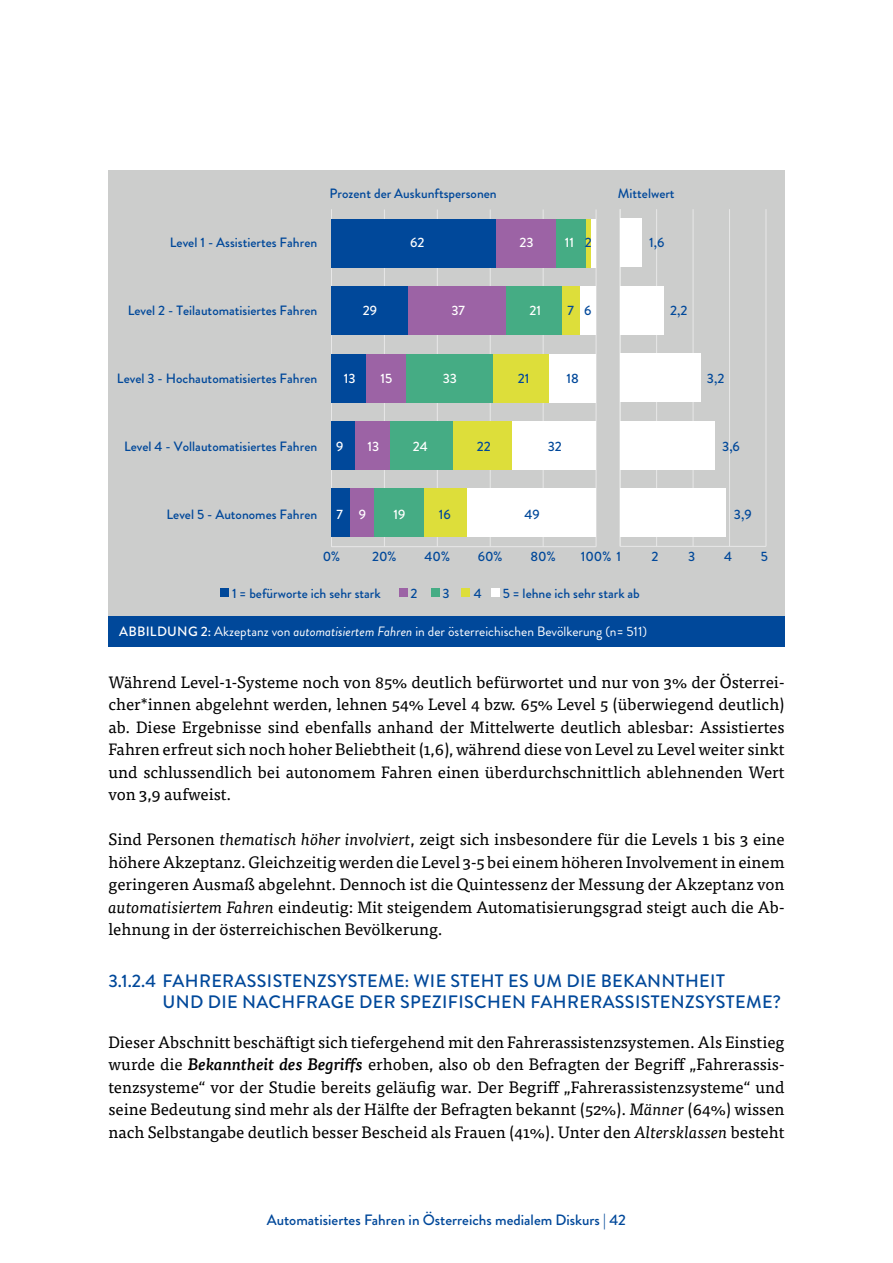
<style>
.page{position:relative;width:893px;height:1263px;background:#fff}
.page>*{position:absolute;margin:0;border:0;box-sizing:border-box;transform-origin:0 0}
.t1{font:500 18px/21px "Brandon Grotesque";letter-spacing:.02em;color:#00489a}
.t2{font:16.5px/22.5px "Tisa Pro";color:#000;text-align:justify}
.t3{font:500 15px "Brandon Grotesque";color:#00489a}
.t4{font:500 13.5px "Brandon Grotesque";color:#00489a}
.t5{font:13.5px "Brandon Grotesque";color:#fff}
.t6{font:500 13.5px "Brandon Grotesque";color:#fff}
.s1{color:#00489a}
.s2{font-weight:500}
.s3{font-style:italic}
.s4{font-weight:500;font-style:italic}
</style>
<div class="page">
<div style="left:108px;top:170px;width:676px;height:447px;background:#cccdcc"></div>
<hr style="left:331px;top:546px;width:265px;height:1px;background:#e8e8e8">
<hr style="left:384px;top:209px;width:1px;height:338px;background:#e8e8e8">
<hr style="left:437px;top:209px;width:1px;height:338px;background:#e8e8e8">
<hr style="left:490px;top:209px;width:1px;height:338px;background:#e8e8e8">
<hr style="left:543px;top:209px;width:1px;height:338px;background:#e8e8e8">
<hr style="left:596px;top:209px;width:1px;height:338px;background:#e8e8e8">
<hr style="left:331px;top:209px;width:1px;height:338px;background:#e8e8e8">
<div style="left:466px;top:489px;width:130px;height:48px;background:#fff"></div>
<div style="left:511px;top:421px;width:85px;height:49px;background:#fff"></div>
<div style="left:548px;top:354px;width:48px;height:48px;background:#fff"></div>
<div style="left:580px;top:286px;width:16px;height:49px;background:#fff"></div>
<div style="left:591px;top:219px;width:5px;height:48px;background:#fff"></div>
<div style="left:424px;top:489px;width:42px;height:48px;background:#ddde3a"></div>
<div style="left:453px;top:421px;width:58px;height:49px;background:#ddde3a"></div>
<div style="left:493px;top:354px;width:55px;height:48px;background:#ddde3a"></div>
<div style="left:562px;top:286px;width:18px;height:49px;background:#ddde3a"></div>
<div style="left:585px;top:219px;width:6px;height:48px;background:#ddde3a"></div>
<div style="left:374px;top:489px;width:50px;height:48px;background:#45ac84"></div>
<div style="left:390px;top:421px;width:63px;height:49px;background:#45ac84"></div>
<div style="left:406px;top:354px;width:87px;height:48px;background:#45ac84"></div>
<div style="left:506px;top:286px;width:56px;height:49px;background:#45ac84"></div>
<div style="left:556px;top:219px;width:29px;height:48px;background:#45ac84"></div>
<div style="left:350px;top:489px;width:24px;height:48px;background:#9c63a5"></div>
<div style="left:355px;top:421px;width:35px;height:49px;background:#9c63a5"></div>
<div style="left:366px;top:354px;width:40px;height:48px;background:#9c63a5"></div>
<div style="left:408px;top:286px;width:98px;height:49px;background:#9c63a5"></div>
<div style="left:495px;top:219px;width:61px;height:48px;background:#9c63a5"></div>
<div style="left:331px;top:489px;width:19px;height:48px;background:#00489a"></div>
<div style="left:331px;top:421px;width:24px;height:49px;background:#00489a"></div>
<div style="left:331px;top:354px;width:35px;height:48px;background:#00489a"></div>
<div style="left:331px;top:286px;width:77px;height:49px;background:#00489a"></div>
<div style="left:331px;top:219px;width:164px;height:48px;background:#00489a"></div>
<hr style="left:620px;top:546px;width:146px;height:1px;background:#e8e8e8">
<hr style="left:656px;top:209px;width:1px;height:337px;background:#e8e8e8">
<hr style="left:693px;top:209px;width:1px;height:337px;background:#e8e8e8">
<hr style="left:729px;top:209px;width:1px;height:337px;background:#e8e8e8">
<hr style="left:766px;top:209px;width:1px;height:337px;background:#e8e8e8">
<hr style="left:620px;top:209px;width:1px;height:337px;background:#e8e8e8">
<div style="left:620px;top:488px;width:106px;height:49px;background:#fff"></div>
<div style="left:620px;top:421px;width:95px;height:48px;background:#fff"></div>
<div style="left:620px;top:353px;width:80px;height:49px;background:#fff"></div>
<div style="left:620px;top:286px;width:44px;height:49px;background:#fff"></div>
<div style="left:620px;top:219px;width:22px;height:48px;background:#fff"></div>
<div style="left:220px;top:588px;width:9px;height:9px;background:#00489a"></div>
<div style="left:399px;top:588px;width:8px;height:9px;background:#9c63a5"></div>
<div style="left:431px;top:588px;width:8px;height:9px;background:#45ac84"></div>
<div style="left:461px;top:588px;width:8px;height:9px;background:#ddde3a"></div>
<div style="left:491px;top:588px;width:8px;height:9px;background:#fff"></div>
<div style="left:108px;top:616px;width:676px;height:31px;background:#00489a"></div>
<p class="t4" style="left:170px;top:233px;width:149px">Level 1 - Assistiertes Fahren</p>
<p class="t4" style="left:330px;top:184px;width:169px">Prozent der Auskunftspersonen</p>
<p class="t4" style="left:618px;top:184px;width:58px">Mittelwert</p>
<p class="t4" style="left:649px;top:233px;width:17px">1,6</p>
<p class="t6" style="left:410px;top:233px;width:16px">62</p>
<p class="t6" style="left:520px;top:233px;width:16px">23</p>
<p class="t6" style="left:565px;top:233px;width:29px">11 <span class="s1">2</span></p>
<p class="t4" style="left:128px;top:301px;width:191px">Level 2 - Teilautomatisiertes Fahren</p>
<p class="t6" style="left:363px;top:301px;width:16px">29</p>
<p class="t6" style="left:451px;top:301px;width:15px">37</p>
<p class="t6" style="left:529px;top:301px;width:13px">21</p>
<p class="t4" style="left:568px;top:301px;width:25px">7 6</p>
<p class="t4" style="left:670px;top:301px;width:19px">2,2</p>
<p class="t4" style="left:117px;top:369px;width:202px">Level 3 - Hochautomatisiertes Fahren</p>
<p class="t6" style="left:344px;top:369px;width:13px">13</p>
<p class="t6" style="left:380px;top:369px;width:13px">15</p>
<p class="t6" style="left:443px;top:369px;width:16px">33</p>
<p class="t4" style="left:518px;top:369px;width:13px">21</p>
<p class="t4" style="left:566px;top:369px;width:14px">18</p>
<p class="t4" style="left:707px;top:369px;width:19px">3,2</p>
<p class="t4" style="left:124px;top:437px;width:195px">Level 4 - Vollautomatisiertes Fahren</p>
<p class="t6" style="left:336px;top:437px;width:9px">9</p>
<p class="t6" style="left:367px;top:437px;width:13px">13</p>
<p class="t6" style="left:413px;top:437px;width:16px">24</p>
<p class="t4" style="left:477px;top:437px;width:15px">22</p>
<p class="t4" style="left:548px;top:437px;width:16px">32</p>
<p class="t4" style="left:722px;top:437px;width:19px">3,6</p>
<p class="t4" style="left:166px;top:505px;width:152px">Level 5 - Autonomes Fahren</p>
<p class="t6" style="left:336px;top:505px;width:31px">7 9</p>
<p class="t6" style="left:394px;top:505px;width:13px">19</p>
<p class="t4" style="left:439px;top:505px;width:13px">16</p>
<p class="t4" style="left:525px;top:505px;width:17px">49</p>
<p class="t4" style="left:734px;top:505px;width:19px">3,9</p>
<p class="t4" style="left:323px;top:547px;width:19px">0%</p>
<p class="t4" style="left:372px;top:547px;width:26px">20%</p>
<p class="t4" style="left:425px;top:547px;width:27px">40%</p>
<p class="t4" style="left:478px;top:547px;width:26px">60%</p>
<p class="t4" style="left:530px;top:547px;width:27px">80%</p>
<p class="t4" style="left:581px;top:547px;width:42px">100% 1</p>
<p class="t4" style="left:652px;top:547px;width:8px">2</p>
<p class="t4" style="left:688px;top:547px;width:9px">3</p>
<p class="t4" style="left:724px;top:547px;width:10px">4</p>
<p class="t4" style="left:761px;top:547px;width:9px">5</p>
<p class="t4" style="left:232px;top:584px;width:150px">1 = befürworte ich sehr stark</p>
<p class="t4" style="left:411px;top:584px;width:8px">2</p>
<p class="t4" style="left:442px;top:584px;width:9px">3</p>
<p class="t4" style="left:474px;top:584px;width:10px">4</p>
<p class="t4" style="left:503px;top:584px;width:139px">5 = lehne ich sehr stark ab</p>
<p class="t5" style="left:119px;top:622px;width:529px"><span class="s2">ABBILDUNG 2:</span> Akzeptanz von <span class="s3">automatisiertem Fahren</span> in der österreichischen Bevölkerung (n= 511)</p>
<p class="t2" style="left:108px;top:670px;width:678px">Während Level-1-Systeme noch von 85% deutlich befürwortet und nur von 3% der Österrei&shy;cher*innen abgelehnt werden, lehnen 54% Level 4 bzw. 65% Level 5 (überwiegend deutlich) ab. Diese Ergebnisse sind ebenfalls anhand der Mittelwerte deutlich ablesbar: Assistiertes Fahren erfreut sich noch hoher Beliebtheit (1,6), während diese von Level zu Level weiter sinkt und schlussendlich bei autonomem Fahren einen überdurchschnittlich ablehnenden Wert von 3,9 aufweist.</p>
<p class="t2" style="left:108px;top:827px;width:678px">Sind Personen <span class="s3">thematisch höher involviert</span>, zeigt sich insbesondere für die Levels 1 bis 3 eine höhere Akzeptanz. Gleichzeitig werden die Level 3-5 bei einem höheren Involvement in einem geringeren Ausmaß abgelehnt. Dennoch ist die Quintessenz der Messung der Akzeptanz von <span class="s3">automatisiertem Fahren</span> eindeutig: Mit steigendem Automatisierungsgrad steigt auch die Ab&shy;lehnung in der österreichischen Bevölkerung.</p>
<h4 class="t1" style="left:162px;top:971px;width:620px;text-indent:-54px">3.1.2.4 FAHRERASSISTENZSYSTEME: WIE STEHT ES UM DIE BEKANNTHEIT<br>UND DIE NACHFRAGE DER SPEZIFISCHEN FAHRERASSISTENZSYSTEME?</h4>
<p class="t2" style="left:108px;top:1030px;width:678px">Dieser Abschnitt beschäftigt sich tiefergehend mit den Fahrerassistenzsystemen. Als Einstieg wurde die <span class="s4">Bekanntheit des Begriffs</span> erhoben, also ob den Befragten der Begriff „Fahrerassis&shy;tenzsysteme“ vor der Studie bereits geläufig war. Der Begriff „Fahrerassistenzsysteme“ und seine Bedeutung sind mehr als der Hälfte der Befragten bekannt (52%). <span class="s3">Männer</span> (64%) wissen nach Selbstangabe deutlich besser Bescheid als Frauen (41%). Unter den <span class="s3">Altersklassen</span> besteht</p>
<p class="t3" style="left:267px;top:1209px;width:361px">Automatisiertes Fahren in Österreichs medialem Diskurs | 42</p>
</div>
